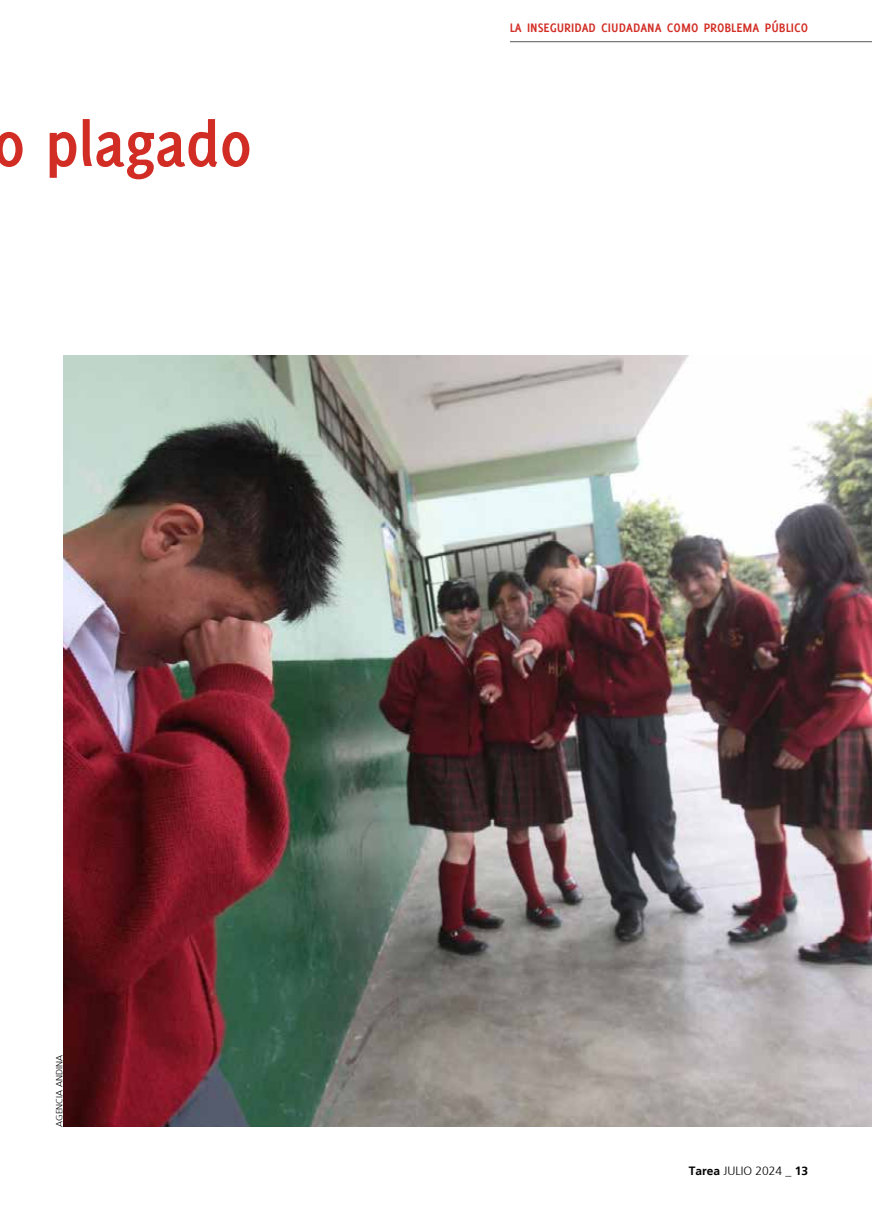
<style>
.page{position:relative;width:872px;height:1212px;background:#fff}
.page>*{position:absolute;margin:0;border:0;box-sizing:border-box;transform-origin:0 0}
.t1{font:700 67.5px "Delicious";letter-spacing:-.01em;color:#d22d24}
.t2{font:700 13.5px "Delicious";color:#d22d24}
.t3{font:300 12px "Frutiger";color:#000}
.t4{font:300 9px "Frutiger";color:#000}
.s1{font-weight:700}
</style>
<div class="page">
<hr style="left:510px;top:41px;width:362px;height:1px;background:#575756">
<img style="left:64px;top:355px;width:808px;height:772px">
<h1 class="t1" style="left:-7px;top:105px;width:261px">o plagado</h1>
<p class="t2" style="left:509px;top:20px;width:300px">LA INSEGURIDAD CIUDADANA COMO PROBLEMA PÚBLICO</p>
<p class="t4" style="left:54px;top:1127px;width:74px;rotate:-90deg">AGENCIA ANDINA</p>
<p class="t3" style="left:688px;top:1164px;width:121px"><span class="s1">Tarea</span> JULIO 2024 _ <span class="s1">13</span></p>
</div>
